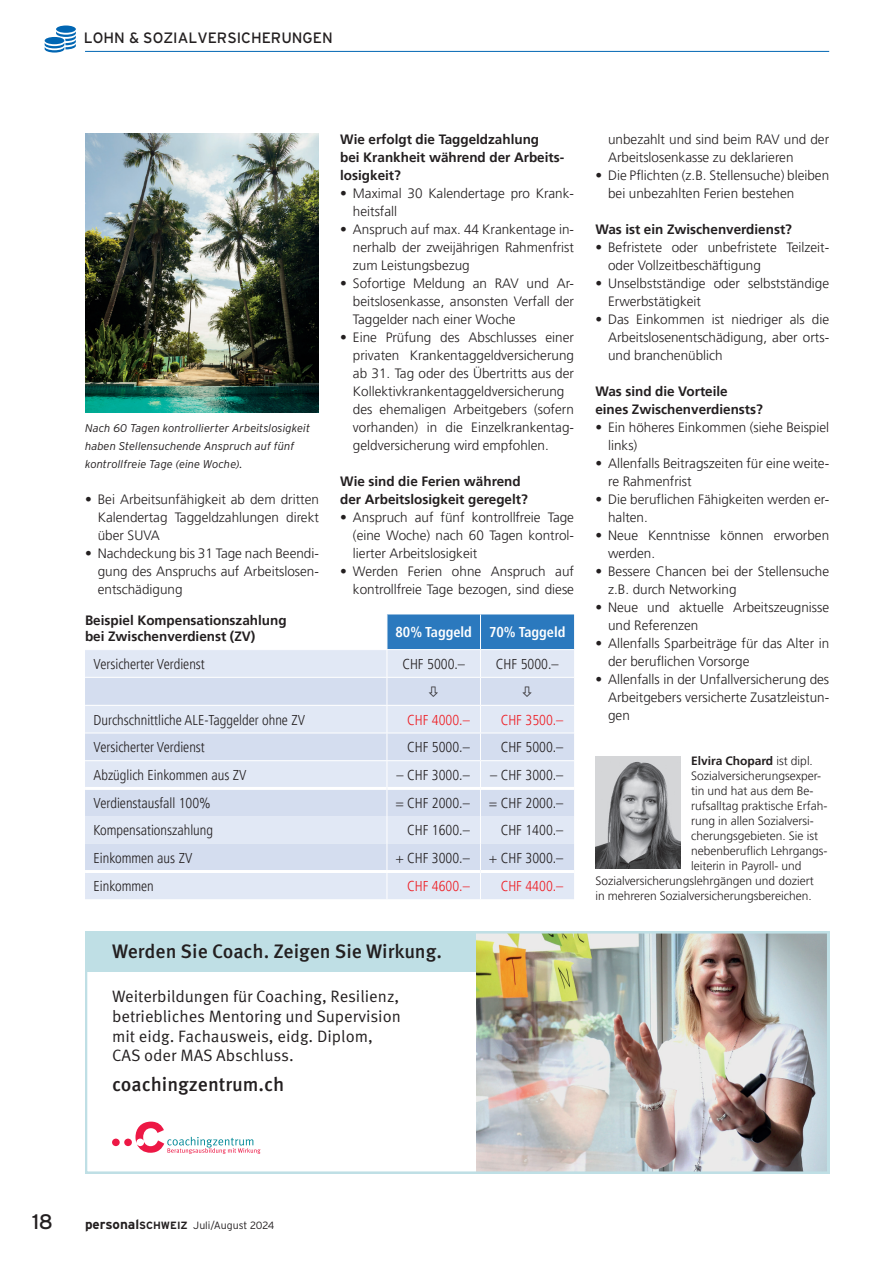
<style>
.page{position:relative;width:893px;height:1263px;background:#fff}
.page>*{position:absolute;margin:0;border:0;box-sizing:border-box;transform-origin:0 0}
.t1{font:21px "Interstate";color:#231f20}
.t2{font:500 19.5px "Meta OT";color:#231f20}
.t3{font:16.5px/19.8px "Meta OT Norm";color:#231f20}
.t4{font:15px "Interstate";color:#231f20}
.t5{font:300 condensed 14.25px "Frutiger LT Pro";color:#231f20}
.t6{font:300 condensed 14.25px "Frutiger LT Pro";color:#ee1d23}
.t7{font:700 condensed 14.25px "Frutiger LT Pro";color:#fff}
.t8{font:300 13.5px/18px "Frutiger LT Pro";color:#231f20}
.t9{font:700 13.5px/18px "Frutiger LT Pro";color:#231f20}
.t10{font:300 12px "Frutiger LT Pro";color:#231f20}
.t11{font:700 12px "Frutiger LT Pro";color:#231f20}
.t12{font:italic 300 11.25px/18px "Interstate";color:#231f20}
.t13{font:300 10.5px "Interstate";color:#231f20}
.s1{font-weight:300}
.s2{font-weight:700;font-size:13.5px}
.s3{font-weight:700}
</style>
<div class="page">
<svg style="left:45px;top:26px;width:31px;height:27px"></svg>
<hr style="left:85px;top:51px;width:744px;height:1px;background:#0166b3">
<img style="left:595px;top:756px;width:85px;height:113px">
<div style="left:85px;top:650px;width:302px;height:249px;background:#e1e8f5"></div>
<svg style="left:85px;top:678px;width:302px;height:192px;background:#d9e1f1"></svg>
<hr style="left:85px;top:787px;width:302px;height:3px;background:#fff">
<hr style="left:85px;top:677px;width:302px;height:1px;background:#fff">
<hr style="left:85px;top:705px;width:302px;height:1px;background:#fff">
<hr style="left:85px;top:733px;width:302px;height:1px;background:#fff">
<hr style="left:85px;top:760px;width:302px;height:1px;background:#fff">
<hr style="left:85px;top:870px;width:302px;height:3px;background:#fff">
<img style="left:85px;top:931px;width:744px;height:243px">
<img style="left:85px;top:134px;width:234px;height:278px">
<svg style="left:387px;top:614px;width:187px;height:285px;background:#c7d7ec"></svg>
<p class="t4" style="left:84px;top:28px;width:250px">LOHN &amp; SOZIALVERSICHERUNGEN</p>
<p class="t12" style="left:85px;top:419px;width:227px">Nach 60 Tagen kontrollierter Arbeitslosigkeit haben Stellensuchende Anspruch auf fünf kontrollfreie Tage (eine Woche).</p>
<p class="t8" style="left:98px;top:490px;width:223px;text-align:justify;text-indent:-13px">• Bei Arbeitsunfähigkeit ab dem dritten Kalendertag Taggeldzahlungen direkt über SUVA</p>
<p class="t8" style="left:98px;top:544px;width:223px;text-align:justify;text-indent:-13px">• Nachdeckung bis 31 Tage nach Beendi&shy;gung des Anspruchs auf Arbeitslosen&shy;entschädigung</p>
<p class="t9" style="left:85px;top:612px;width:203px;line-height:16.5px">Beispiel Kompensationszahlung bei Zwischenverdienst (ZV)</p>
<p class="t9" style="left:340px;top:130px;width:226px">Wie erfolgt die Taggeldzahlung<br>bei Krankheit während der Arbeits&shy;losigkeit?</p>
<p class="t8" style="left:353px;top:184px;width:223px;text-indent:-13px">• Maximal 30 Kalendertage pro Krank&shy;heitsfall</p>
<p class="t8" style="left:353px;top:220px;width:223px;text-align:justify;text-indent:-13px">• Anspruch auf max. 44 Krankentage in&shy;nerhalb der zweijährigen Rahmenfrist zum Leistungsbezug</p>
<p class="t8" style="left:353px;top:274px;width:223px;text-align:justify;text-indent:-13px">• Sofortige Meldung an RAV und Ar&shy;beitslosenkasse, ansonsten Verfall der Taggelder nach einer Woche</p>
<p class="t8" style="left:353px;top:328px;width:223px;text-indent:-13px">• Eine Prüfung des Abschlusses einer privaten Krankentaggeldversicherung ab 31. Tag oder des Übertritts aus der Kollektivkrankentaggeldversicherung des ehemaligen Arbeitgebers (sofern vorhanden) in die Einzelkrankentag&shy;geldversicherung wird empfohlen.</p>
<p class="t9" style="left:340px;top:472px;width:189px">Wie sind die Ferien während der Arbeitslosigkeit geregelt?</p>
<p class="t8" style="left:353px;top:508px;width:223px;text-align:justify;text-indent:-13px">• Anspruch auf fünf kontrollfreie Tage (eine Woche) nach 60 Tagen kontrol&shy;lierter Arbeitslosigkeit</p>
<p class="t8" style="left:340px;top:562px;width:235px;text-align:right">• Werden Ferien ohne Anspruch auf kontrollfreie Tage bezogen, sind diese</p>
<p class="t7" style="left:396px;top:624px;width:171px">80% Taggeld 70% Taggeld</p>
<p class="t5" style="left:94px;top:656px;width:113px">Versicherter Verdienst</p>
<p class="t5" style="left:402px;top:656px;width:64px">CHF 5000.–</p>
<p class="t5" style="left:496px;top:656px;width:64px">CHF 5000.–</p>
<p class="t5" style="left:94px;top:711px;width:213px">Durchschnittliche ALE-Taggelder ohne ZV</p>
<p class="t6" style="left:407px;top:711px;width:64px">CHF 4000.–</p>
<p class="t6" style="left:501px;top:711px;width:64px">CHF 3500.–</p>
<p class="t5" style="left:94px;top:739px;width:113px">Versicherter Verdienst</p>
<p class="t5" style="left:407px;top:739px;width:64px">CHF 5000.–</p>
<p class="t5" style="left:501px;top:739px;width:64px">CHF 5000.–</p>
<p class="t5" style="left:94px;top:767px;width:154px">Abzüglich Einkommen aus ZV</p>
<p class="t5" style="left:397px;top:767px;width:75px">– CHF 3000.–</p>
<p class="t5" style="left:490px;top:767px;width:75px">– CHF 3000.–</p>
<p class="t5" style="left:94px;top:794px;width:119px">Verdienstausfall 100%</p>
<p class="t5" style="left:395px;top:794px;width:76px">= CHF 2000.–</p>
<p class="t5" style="left:489px;top:794px;width:76px">= CHF 2000.–</p>
<p class="t5" style="left:94px;top:822px;width:121px">Kompensationszahlung</p>
<p class="t5" style="left:407px;top:822px;width:64px">CHF 1600.–</p>
<p class="t5" style="left:501px;top:822px;width:64px">CHF 1400.–</p>
<p class="t5" style="left:94px;top:850px;width:100px">Einkommen aus ZV</p>
<p class="t5" style="left:395px;top:850px;width:76px">+ CHF 3000.–</p>
<p class="t5" style="left:489px;top:850px;width:76px">+ CHF 3000.–</p>
<p class="t5" style="left:94px;top:878px;width:62px">Einkommen</p>
<p class="t6" style="left:407px;top:878px;width:64px">CHF 4600.–</p>
<p class="t6" style="left:501px;top:878px;width:64px">CHF 4400.–</p>
<h2 class="t2" style="left:112px;top:939px;width:331px">Werden Sie Coach. Zeigen Sie Wirkung.</h2>
<p class="t3" style="left:112px;top:986px;width:290px">Weiterbildungen für Coaching, Resilienz, betriebliches Mentoring und Supervision mit eidg. Fachausweis, eidg. Diplom, CAS oder MAS Abschluss.</p>
<h2 class="t2" style="left:112px;top:1072px;width:174px">coachingzentrum.ch</h2>
<p class="t8" style="left:608px;top:130px;width:223px">unbezahlt und sind beim RAV und der<br>Arbeitslosenkasse zu deklarieren</p>
<p class="t8" style="left:608px;top:166px;width:223px;text-indent:-13px">• Die Pflichten (z.B. Stellensuche) bleiben bei unbezahlten Ferien bestehen</p>
<p class="t9" style="left:595px;top:220px;width:198px">Was ist ein Zwischenverdienst?</p>
<p class="t8" style="left:608px;top:238px;width:223px;text-indent:-13px">• Befristete oder unbefristete Teilzeit&shy;oder Vollzeitbeschäftigung</p>
<p class="t8" style="left:608px;top:274px;width:223px;text-indent:-13px">• Unselbstständige oder selbstständige<br>Erwerbstätigkeit</p>
<p class="t8" style="left:608px;top:310px;width:223px;text-align:justify;text-indent:-13px">• Das Einkommen ist niedriger als die Arbeitslosenentschädigung, aber orts&shy;und branchenüblich</p>
<p class="t9" style="left:595px;top:382px;width:169px">Was sind die Vorteile eines Zwischenverdiensts?</p>
<p class="t8" style="left:608px;top:418px;width:223px;text-indent:-13px">• Ein höheres Einkommen (siehe Beispiel links)</p>
<p class="t8" style="left:608px;top:454px;width:223px;text-indent:-13px">• Allenfalls Beitragszeiten für eine weite&shy;re Rahmenfrist</p>
<p class="t8" style="left:608px;top:490px;width:223px;text-indent:-13px">• Die beruflichen Fähigkeiten werden er&shy;halten.</p>
<p class="t8" style="left:608px;top:526px;width:223px;text-indent:-13px">• Neue Kenntnisse können erworben werden.</p>
<p class="t8" style="left:608px;top:562px;width:223px;text-indent:-13px">• Bessere Chancen bei der Stellensuche z.B. durch Networking</p>
<p class="t8" style="left:608px;top:598px;width:223px;text-indent:-13px">• Neue und aktuelle Arbeitszeugnisse und Referenzen</p>
<p class="t8" style="left:608px;top:634px;width:223px;text-indent:-13px">• Allenfalls Sparbeiträge für das Alter in der beruflichen Vorsorge</p>
<p class="t8" style="left:608px;top:670px;width:223px;text-align:justify;text-indent:-13px">• Allenfalls in der Unfallversicherung des Arbeitgebers versicherte Zusatzleistun&shy;gen</p>
<p class="t11" style="left:691px;top:753px;width:123px">Elvira Chopard <span class="s1">ist dipl.</span></p>
<p class="t10" style="left:691px;top:769px;width:131px">Sozialversicherungsexper-</p>
<p class="t10" style="left:691px;top:784px;width:124px">tin und hat aus dem Be-</p>
<p class="t10" style="left:691px;top:799px;width:138px">rufsalltag praktische Erfah-</p>
<p class="t10" style="left:691px;top:814px;width:124px">rung in allen Sozialversi-</p>
<p class="t10" style="left:691px;top:829px;width:129px">cherungsgebieten. Sie ist</p>
<p class="t10" style="left:691px;top:844px;width:138px">nebenberuflich Lehrgangs-</p>
<p class="t10" style="left:691px;top:859px;width:112px">leiterin in Payroll- und</p>
<p class="t10" style="left:595px;top:874px;width:220px">Sozialversicherungslehrgängen und doziert</p>
<p class="t10" style="left:595px;top:889px;width:218px">in mehreren Sozialversicherungsbereichen.</p>
<h1 class="t1" style="left:32px;top:1209px;width:22px">18</h1>
<p class="t13" style="left:85px;top:1218px;width:191px"><span class="s2">personal</span><span class="s3">SCHWEIZ</span> Juli/August 2024</p>
</div>
